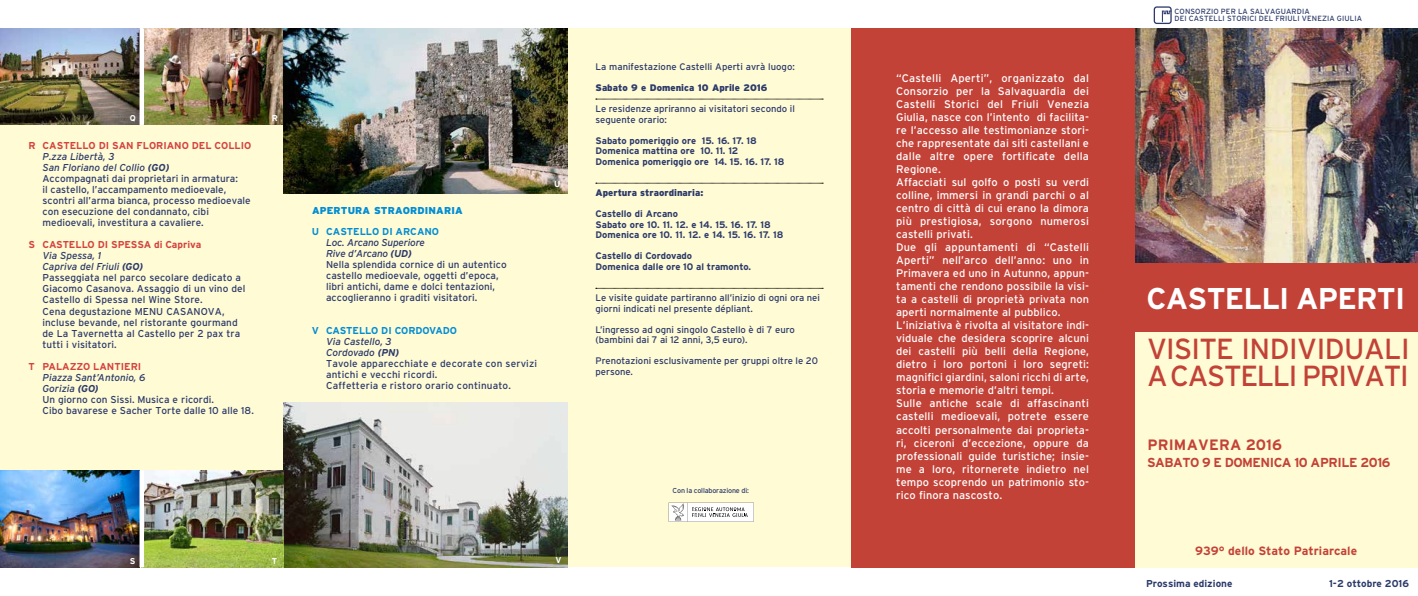
<style>
.page{position:relative;width:1418px;height:596px;background:#fff}
.page>*{position:absolute;margin:0;border:0;box-sizing:border-box;transform-origin:0 0}
.t1{font:700 30px "Interstate";letter-spacing:-.025em;color:#fff}
.t2{font:29px/27px "Interstate";letter-spacing:-.025em;color:#c34237}
.t3{font:700 15px "Interstate";letter-spacing:.015em;color:#c34237}
.t4{font:700 13px "Interstate";letter-spacing:-.04em;color:#c34237}
.t5{font:700 12px "Interstate";color:#c34237}
.t6{font:11px/13px "Interstate";letter-spacing:.005em;color:#fff}
.t7{font:10px/11px "Interstate";color:#2c3a6a}
.t8{font:700 10px "Interstate";color:#d3433f}
.t9{font:700 10px "Interstate";color:#008dd4}
.t10{font:700 10px "Interstate";color:#2c3a6a}
.t11{font:900 10px "Interstate";letter-spacing:.015em;color:#008dd4}
.t12{font:9.5px/10.5px "Interstate";color:#2c3a6a}
.t13{font:700 9.5px/10.5px "Interstate";color:#2c3a6a}
.t14{font:900 9.5px "Interstate";color:#2c3a6a}
.t15{font:700 8.5px "Interstate";color:#fff}
.t16{font:7.5px/7px "Interstate";letter-spacing:.015em;color:#2c3a6a}
.t17{font:7.1px "Interstate";letter-spacing:-.025em;color:#2c3a6a}
.s1{font-style:italic}
.s2{font-weight:700;font-style:italic}
</style>
<div class="page">
<img style="left:0;top:28px;width:139px;height:97px">
<img style="left:144px;top:28px;width:139px;height:97px">
<div style="left:567px;top:28px;width:283px;height:539px;background:#fffbd5"></div>
<div style="left:283px;top:125px;width:284px;height:442px;background:#fffbd5"></div>
<div style="left:0;top:125px;width:283px;height:442px;background:#fffbd5"></div>
<svg style="left:596px;top:99px;width:227px;height:1px"></svg>
<svg style="left:596px;top:183px;width:227px;height:1px"></svg>
<svg style="left:596px;top:288px;width:227px;height:1px"></svg>
<img style="left:283px;top:402px;width:284px;height:165px">
<img style="left:283px;top:28px;width:284px;height:165px">
<img style="left:1134px;top:28px;width:283px;height:236px">
<div style="left:1134px;top:332px;width:283px;height:235px;background:#fffbd5"></div>
<div style="left:1134px;top:264px;width:283px;height:68px;background:#c34237"></div>
<div style="left:850px;top:28px;width:284px;height:539px;background:#c34237"></div>
<svg style="left:1153px;top:6px;width:18px;height:18px"></svg>
<svg style="left:668px;top:502px;width:86px;height:19px;background:#e1e1df"></svg>
<img style="left:0;top:470px;width:139px;height:97px">
<img style="left:144px;top:470px;width:139px;height:97px">
<div style="left:139px;top:470px;width:5px;height:97px;background:#fff"></div>
<p class="t15" style="left:130px;top:114px;width:8px">Q</p>
<p class="t8" style="left:28px;top:140px;width:224px">R CASTELLO DI SAN FLORIANO DEL COLLIO</p>
<p class="t7" style="left:43px;top:151px;width:210px"><span class="s1">P.zza Libertà, 3<br>San Floriano del Collio</span> <span class="s2">(GO)<br></span>Accompagnati dai proprietari in armatura:<br>il castello, l’accampamento medioevale, scontri all’arma bianca, processo medioevale con esecuzione del condannato, cibi medioevali, investitura a cavaliere.</p>
<p class="t8" style="left:28px;top:239px;width:174px">S CASTELLO DI SPESSA di Capriva</p>
<p class="t7" style="left:43px;top:250px;width:204px"><span class="s1">Via Spessa, 1<br>Capriva del Friuli</span> <span class="s2">(GO)<br></span>Passeggiata nel parco secolare dedicato a<br>Giacomo Casanova. Assaggio di un vino del<br>Castello di Spessa nel Wine Store.<br>Cena degustazione MENU CASANOVA, incluse bevande, nel ristorante gourmand de La Tavernetta al Castello per 2 pax tra tutti i visitatori.</p>
<p class="t8" style="left:28px;top:360px;width:114px">T PALAZZO LANTIERI</p>
<p class="t7" style="left:43px;top:371px;width:213px"><span class="s1">Piazza Sant’Antonio, 6<br>Gorizia</span> <span class="s2">(GO)<br></span>Un giorno con Sissi. Musica e ricordi.<br>Cibo bavarese e Sacher Torte dalle 10 alle 18.</p>
<p class="t15" style="left:272px;top:114px;width:8px">R</p>
<p class="t15" style="left:130px;top:555px;width:7px">S</p>
<p class="t15" style="left:272px;top:555px;width:7px">T</p>
<p class="t11" style="left:312px;top:205px;width:152px">APERTURA STRAORDINARIA</p>
<p class="t9" style="left:312px;top:226px;width:129px">U CASTELLO DI ARCANO</p>
<p class="t7" style="left:326px;top:237px;width:182px"><span class="s1">Loc. Arcano Superiore<br>Rive d’Arcano</span> <span class="s2">(UD)<br></span>Nella splendida cornice di un autentico castello medioevale, oggetti d’epoca, libri antichi, dame e dolci tentazioni, accoglieranno i graditi visitatori.</p>
<p class="t9" style="left:312px;top:325px;width:147px">V CASTELLO DI CORDOVADO</p>
<p class="t7" style="left:326px;top:336px;width:212px"><span class="s1">Via Castello, 3<br>Cordovado</span> <span class="s2">(PN)<br></span>Tavole apparecchiate e decorate con servizi antichi e vecchi ricordi.<br>Caffetteria e ristoro orario continuato.</p>
<p class="t15" style="left:554px;top:179px;width:8px">U</p>
<p class="t12" style="left:595px;top:61px;width:201px">La manifestazione Castelli Aperti avrà luogo:</p>
<p class="t14" style="left:595px;top:82px;width:173px">Sabato 9 e Domenica 10 Aprile 2016</p>
<p class="t12" style="left:595px;top:103px;width:201px">Le residenze apriranno ai visitatori secondo il seguente orario:</p>
<p class="t13" style="left:595px;top:135px;width:190px">Sabato pomeriggio ore 15. 16. 17. 18<br>Domenica mattina ore 10. 11. 12<br>Domenica pomeriggio ore 14. 15. 16. 17. 18</p>
<p class="t14" style="left:595px;top:187px;width:109px">Apertura straordinaria:</p>
<p class="t13" style="left:595px;top:208px;width:189px">Castello di Arcano<br>Sabato ore 10. 11. 12. e 14. 15. 16. 17. 18<br>Domenica ore 10. 11. 12. e 14. 15. 16. 17. 18</p>
<p class="t13" style="left:595px;top:250px;width:157px">Castello di Cordovado<br>Domenica dalle ore 10 al tramonto.</p>
<p class="t12" style="left:595px;top:292px;width:226px">Le visite guidate partiranno all’inizio di ogni ora nei giorni indicati nel presente dépliant.</p>
<p class="t12" style="left:595px;top:324px;width:201px">L’ingresso ad ogni singolo Castello è di 7 euro (bambini dai 7 ai 12 anni, 3,5 euro).</p>
<p class="t12" style="left:595px;top:355px;width:224px">Prenotazioni esclusivamente per gruppi oltre le 20 persone.</p>
<p class="t15" style="left:555px;top:554px;width:8px">V</p>
<p class="t17" style="left:672px;top:486px;width:78px">Con la collaborazione di:</p>
<p class="t6" style="left:896px;top:71px;width:194px">“Castelli Aperti”, organizzato dal Consorzio per la Salvaguardia dei Castelli Storici del Friuli Venezia Giulia, nasce con l’intento di facilita&shy;re l’accesso alle testimonianze stori&shy;che rappresentate dai siti castellani e dalle altre opere fortificate della Regione.<br>Affacciati sul golfo o posti su verdi colline, immersi in grandi parchi o al centro di città di cui erano la dimora più prestigiosa, sorgono numerosi castelli privati.<br>Due gli appuntamenti di “Castelli Aperti” nell’arco dell’anno: uno in Primavera ed uno in Autunno, appun&shy;tamenti che rendono possibile la visi&shy;ta a castelli di proprietà privata non aperti normalmente al pubblico.<br>L’iniziativa è rivolta al visitatore indi&shy;viduale che desidera scoprire alcuni dei castelli più belli della Regione, dietro i loro portoni i loro segreti: magnifici giardini, saloni ricchi di arte, storia e memorie d’altri tempi.<br>Sulle antiche scale di affascinanti castelli medioevali, potrete essere accolti personalmente dai proprieta&shy;ri, ciceroni d’eccezione, oppure da professionali guide turistiche; insie&shy;me a loro, ritornerete indietro nel tempo scoprendo un patrimonio sto&shy;rico finora nascosto.</p>
<p class="t16" style="left:1174px;top:8px;width:189px">CONSORZIO PER LA SALVAGUARDIA<br>DEI CASTELLI STORICI DEL FRIULI VENEZIA GIULIA</p>
<h1 class="t1" style="left:1146px;top:281px;width:260px">CASTELLI APERTI</h1>
<h2 class="t2" style="left:1146px;top:335px;width:264px">VISITE INDIVIDUALI<br>ACASTELLI PRIVATI</h2>
<h3 class="t3" style="left:1147px;top:436px;width:136px">PRIMAVERA 2016</h3>
<p class="t4" style="left:1147px;top:455px;width:245px">SABATO 9 E DOMENICA 10 APRILE 2016</p>
<p class="t5" style="left:1195px;top:544px;width:163px">939° dello Stato Patriarcale</p>
<p class="t10" style="left:1145px;top:577px;width:88px">Prossima edizione</p>
<p class="t10" style="left:1329px;top:578px;width:81px">1-2 ottobre 2016</p>
</div>
